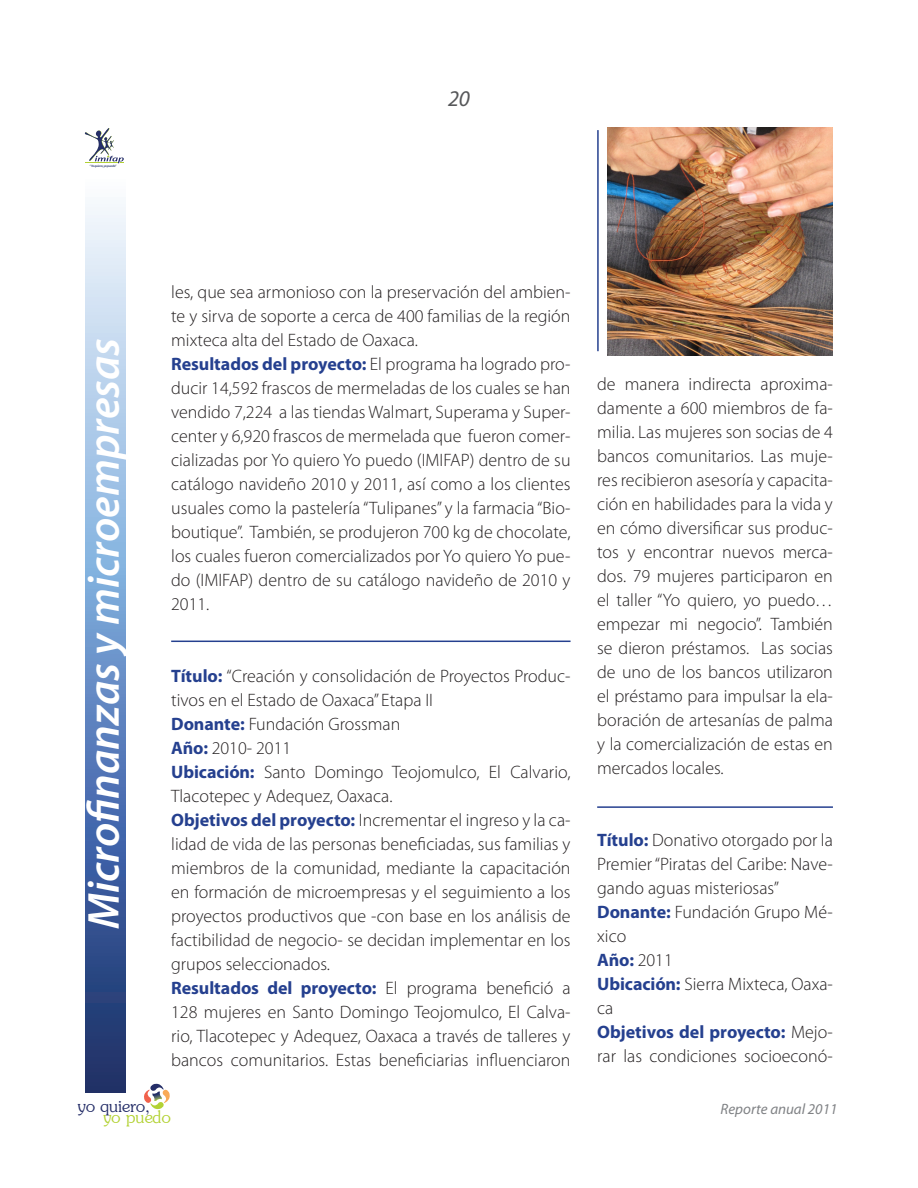
<style>
.page{position:relative;width:918px;height:1188px;background:#fff}
.page>*{position:absolute;margin:0;border:0;box-sizing:border-box;transform-origin:0 0}
.Títulos{font:italic 600 45px "Myriad Pro";color:#fff}
.t1{font:italic 22.5px "Myriad Pro";color:#57585a}
.t2{font:18.45px "Memorium";color:#252e68}
.t3{font:18.45px "Memorium";color:#b3d234}
.CUERPO{font:300 18px/24px "Myriad Pro";color:#231f20;text-align:justify}
.CUERPO-2{font:700 18px "Myriad Pro";color:#25408f}
.t4{font:italic 15px "Myriad Pro";color:#808285}
.t5{font:italic 600 3.3px "Myriad Pro";letter-spacing:-.035em;color:#28366b}
.s1{font-weight:700;color:#25408f}
.s2{font-weight:300;color:#231f20}
</style>
<div class="page">
<svg style="left:85px;top:204px;width:41px;height:889px;background:#7795c2"></svg>
<hr style="left:597px;top:806px;width:236px;height:2px;background:#25408f">
<hr style="left:171px;top:641px;width:400px;height:1px;background:#25408f">
<img style="left:608px;top:128px;width:225px;height:227px">
<hr style="left:597px;top:130px;width:2px;height:221px;background:#25408f">
<svg style="left:144px;top:1083px;width:26px;height:27px"></svg>
<svg style="left:84px;top:128px;width:40px;height:36px"></svg>
<p class="t5" style="left:89px;top:163px;width:29px">“ Yo quiero, yo puedo”</p>
<p class="t1" style="left:448px;top:85px;width:23px">20</p>
<p class="Títulos" style="left:75px;top:929px;width:593px;rotate:-90deg">Microfinanzas y microempresas</p>
<p class="CUERPO" style="left:171px;top:280px;width:401px">les, que sea armonioso con la preservación del ambien&shy;te y sirva de soporte a cerca de 400 familias de la región mixteca alta del Estado de Oaxaca.</p>
<p class="CUERPO" style="left:171px;top:352px;width:401px"><span class="s1">Resultados del proyecto:</span> El programa ha logrado pro&shy;ducir 14,592 frascos de mermeladas de los cuales se han vendido 7,224 a las tiendas Walmart, Superama y Super&shy;center y 6,920 frascos de mermelada que fueron comer&shy;cializadas por Yo quiero Yo puedo (IMIFAP) dentro de su catálogo navideño 2010 y 2011, así como a los clientes usuales como la pastelería “Tulipanes” y la farmacia “Bio&shy;boutique”. También, se produjeron 700 kg de chocolate, los cuales fueron comercializados por Yo quiero Yo pue&shy;do (IMIFAP) dentro de su catálogo navideño de 2010 y 2011.</p>
<p class="CUERPO" style="left:171px;top:664px;width:401px"><span class="s1">Título:</span> “Creación y consolidación de Proyectos Produc&shy;tivos en el Estado de Oaxaca” Etapa II</p>
<p class="CUERPO" style="left:171px;top:712px;width:231px"><span class="s1">Donante:</span> Fundación Grossman</p>
<p class="CUERPO" style="left:171px;top:736px;width:122px"><span class="s1">Año:</span> 2010- 2011</p>
<p class="CUERPO" style="left:171px;top:760px;width:401px"><span class="s1">Ubicación:</span> Santo Domingo Teojomulco, El Calvario,<br>Tlacotepec y Adequez, Oaxaca.</p>
<p class="CUERPO" style="left:171px;top:808px;width:401px"><span class="s1">Objetivos del proyecto:</span> Incrementar el ingreso y la ca&shy;lidad de vida de las personas beneficiadas, sus familias y miembros de la comunidad, mediante la capacitación en formación de microempresas y el seguimiento a los proyectos productivos que -con base en los análisis de factibilidad de negocio- se decidan implementar en los grupos seleccionados.</p>
<p class="CUERPO" style="left:171px;top:976px;width:401px"><span class="s1">Resultados del proyecto:</span> El programa benefició a 128 mujeres en Santo Domingo Teojomulco, El Calva&shy;rio, Tlacotepec y Adequez, Oaxaca a través de talleres y bancos comunitarios. Estas beneficiarias influenciaron</p>
<p class="t2" style="left:78px;top:1096px;width:74px">yo quiero,</p>
<p class="t3" style="left:103px;top:1107px;width:69px">yo puedo</p>
<p class="CUERPO" style="left:597px;top:371px;width:237px">de manera indirecta aproxima&shy;damente a 600 miembros de fa&shy;milia. Las mujeres son socias de 4 bancos comunitarios. Las muje&shy;res recibieron asesoría y capacita&shy;ción en habilidades para la vida y en cómo diversificar sus produc&shy;tos y encontrar nuevos merca&shy;dos. 79 mujeres participaron en el taller “Yo quiero, yo puedo… empezar mi negocio”. También se dieron préstamos. Las socias de uno de los bancos utilizaron el préstamo para impulsar la ela&shy;boración de artesanías de palma y la comercialización de estas en mercados locales.</p>
<p class="CUERPO" style="left:597px;top:827px;width:237px"><span class="s1">Título:</span> Donativo otorgado por la Premier “Piratas del Caribe: Nave&shy;gando aguas misteriosas”</p>
<p class="CUERPO" style="left:597px;top:899px;width:237px"><span class="s1">Donante:</span> Fundación Grupo Mé&shy;xico</p>
<p class="CUERPO-2" style="left:597px;top:948px;width:77px">Año: <span class="s2">2011</span></p>
<p class="CUERPO" style="left:597px;top:971px;width:237px"><span class="s1">Ubicación:</span> Sierra Mixteca, Oaxa&shy;ca</p>
<p class="CUERPO" style="left:597px;top:1019px;width:237px"><span class="s1">Objetivos del proyecto:</span> Mejo&shy;rar las condiciones socioeconó-</p>
<p class="t4" style="left:721px;top:1100px;width:118px">Reporte anual 2011</p>
</div>
